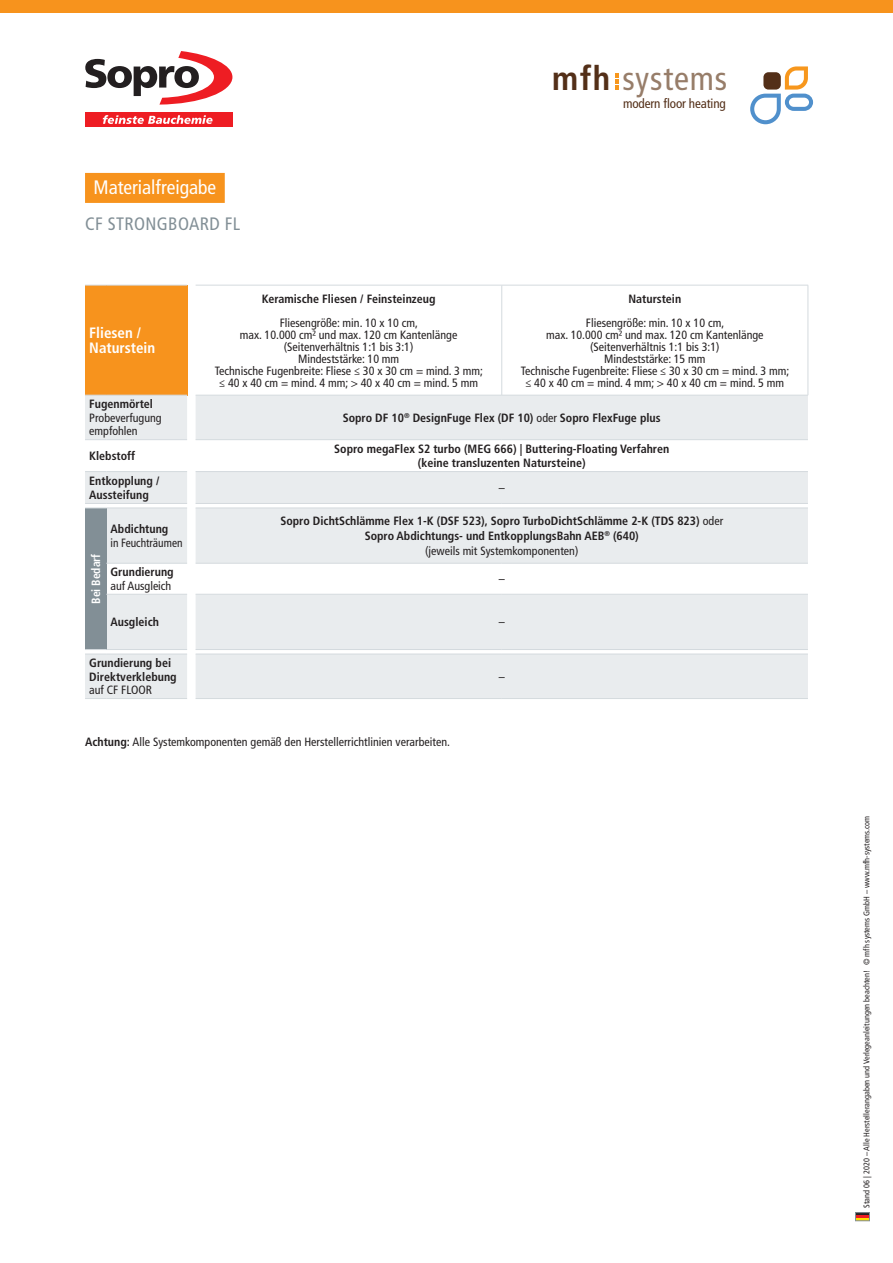
<style>
.page{position:relative;width:893px;height:1263px;background:#fff}
.page>*{position:absolute;margin:0;border:0;box-sizing:border-box;transform-origin:0 0}
.t1{font:condensed 33.6px "Frutiger LT Std";letter-spacing:.025em;color:#977d69}
.t2{font:condensed 19.5px "Frutiger LT Std";color:#fff}
.t3{font:condensed 18px "Frutiger LT Std";letter-spacing:.02em;color:#828f96}
.t4{font:700 condensed 15px/15px "Frutiger LT Std";color:#fff}
.t5{font:condensed 13.05px "Frutiger LT Std";letter-spacing:-.01em;color:#532f18}
.t6{font:condensed 12px/12px "Frutiger LT Std";color:#231f20;text-align:center}
.t7{font:700 condensed 12px/13.5px "Frutiger LT Std";color:#231f20;text-align:center}
.t8{font:condensed 12px "Frutiger LT Std";color:#231f20;scale:.95 1}
.t9{font:700 condensed 12px "Frutiger LT Std";color:#fff;scale:.96 1}
.t10{font:condensed 8.25px "Frutiger LT Std";color:#231f20}
.s1{font-weight:700;color:#532f18}
.s2{font-weight:400}
.s3{font-weight:700}
</style>
<div class="page">
<div style="left:0;top:0;width:893px;height:13px;background:#f7931d"></div>
<svg style="left:615px;top:73px;width:3px;height:17px"></svg>
<svg style="left:750px;top:66px;width:63px;height:58px"></svg>
<hr style="left:855px;top:1218px;width:14px;height:3px;background:#ffdc01">
<hr style="left:855px;top:1215px;width:14px;height:3px;background:#ee1d23">
<hr style="left:855px;top:1212px;width:14px;height:3px;background:#231f20">
<div style="left:855px;top:1212px;width:15px;height:9px;border:1px solid #828f96"></div>
<svg style="left:85px;top:51px;width:147px;height:54px"></svg>
<div style="left:85px;top:113px;width:147px;height:14px;background:#ee1d23"></div>
<svg style="left:103px;top:115px;width:110px;height:9px"></svg>
<div style="left:85px;top:173px;width:140px;height:30px;background:#f7931d"></div>
<div style="left:85px;top:285px;width:102px;height:110px;background:#f7931d"></div>
<div style="left:85px;top:395px;width:723px;height:303px;background:#e9ecee"></div>
<svg style="left:85px;top:440px;width:723px;height:154px;fill:#e9ecee"></svg>
<div style="left:85px;top:508px;width:21px;height:141px;background:#828f96"></div>
<svg style="left:85px;top:285px;width:21px;height:1px"></svg>
<hr style="left:106px;top:285px;width:81px;height:1px;background:#d4dade">
<hr style="left:106px;top:508px;width:81px;height:1px;background:#d4dade">
<hr style="left:106px;top:563px;width:81px;height:1px;background:#d4dade">
<hr style="left:106px;top:594px;width:81px;height:1px;background:#d4dade">
<hr style="left:106px;top:649px;width:81px;height:1px;background:#d4dade">
<hr style="left:196px;top:285px;width:306px;height:1px;background:#d4dade">
<hr style="left:502px;top:285px;width:306px;height:1px;background:#d4dade">
<hr style="left:501px;top:285px;width:1px;height:110px;background:#d4dade">
<hr style="left:196px;top:395px;width:306px;height:1px;background:#d4dade">
<hr style="left:502px;top:395px;width:306px;height:1px;background:#d4dade">
<hr style="left:196px;top:439px;width:306px;height:1px;background:#d4dade">
<hr style="left:502px;top:439px;width:306px;height:1px;background:#d4dade">
<hr style="left:196px;top:471px;width:306px;height:1px;background:#d4dade">
<hr style="left:502px;top:471px;width:306px;height:1px;background:#d4dade">
<hr style="left:196px;top:503px;width:306px;height:1px;background:#d4dade">
<hr style="left:502px;top:503px;width:306px;height:1px;background:#d4dade">
<hr style="left:196px;top:508px;width:306px;height:1px;background:#d4dade">
<hr style="left:502px;top:508px;width:306px;height:1px;background:#d4dade">
<hr style="left:196px;top:563px;width:306px;height:1px;background:#d4dade">
<hr style="left:502px;top:563px;width:306px;height:1px;background:#d4dade">
<hr style="left:196px;top:594px;width:306px;height:1px;background:#d4dade">
<hr style="left:502px;top:594px;width:306px;height:1px;background:#d4dade">
<hr style="left:196px;top:649px;width:306px;height:1px;background:#d4dade">
<hr style="left:502px;top:649px;width:306px;height:1px;background:#d4dade">
<hr style="left:196px;top:654px;width:306px;height:1px;background:#d4dade">
<hr style="left:502px;top:654px;width:306px;height:1px;background:#d4dade">
<hr style="left:196px;top:698px;width:306px;height:1px;background:#d4dade">
<hr style="left:502px;top:698px;width:306px;height:1px;background:#d4dade">
<svg style="left:85px;top:395px;width:21px;height:1px"></svg>
<hr style="left:106px;top:395px;width:81px;height:1px;background:#d4dade">
<svg style="left:85px;top:439px;width:21px;height:1px"></svg>
<hr style="left:106px;top:439px;width:81px;height:1px;background:#d4dade">
<svg style="left:85px;top:471px;width:21px;height:1px"></svg>
<hr style="left:106px;top:471px;width:81px;height:1px;background:#d4dade">
<svg style="left:85px;top:503px;width:21px;height:6px"></svg>
<hr style="left:106px;top:503px;width:81px;height:1px;background:#d4dade">
<svg style="left:85px;top:649px;width:21px;height:6px"></svg>
<hr style="left:106px;top:654px;width:81px;height:1px;background:#d4dade">
<svg style="left:85px;top:698px;width:21px;height:1px"></svg>
<hr style="left:106px;top:698px;width:81px;height:1px;background:#d4dade">
<hr style="left:808px;top:285px;width:1px;height:110px;background:#d4dade">
<h2 class="t2" style="left:94px;top:176px;width:124px">Materialfreigabe</h2>
<h3 class="t3" style="left:85px;top:214px;width:157px">CF STRONGBOARD FL</h3>
<p class="t4" style="left:89px;top:326px;width:67px">Fliesen /<br>Naturstein</p>
<p class="t7" style="left:262px;top:292px;width:175px">Keramische Fliesen / Feinsteinzeug</p>
<p class="t6" style="left:215px;top:317px;width:270px">Fliesengröße: min. 10 x 10 cm,<br>max. 10.000 cm² und max. 120 cm Kantenlänge (Seitenverhältnis 1:1 bis 3:1)<br>Mindeststärke: 10 mm<br>Technische Fugenbreite: Fliese ≤ 30 x 30 cm = mind. 3 mm; ≤ 40 x 40 cm = mind. 4 mm; &gt; 40 x 40 cm = mind. 5 mm</p>
<h1 class="t1" style="left:552px;top:58px;width:177px"><span class="s1">mfh</span> systems</h1>
<p class="t5" style="left:623px;top:96px;width:104px">modern floor heating</p>
<p class="t7" style="left:628px;top:292px;width:54px">Naturstein</p>
<p class="t6" style="left:521px;top:317px;width:270px">Fliesengröße: min. 10 x 10 cm,<br>max. 10.000 cm² und max. 120 cm Kantenlänge (Seitenverhältnis 1:1 bis 3:1)<br>Mindeststärke: 15 mm<br>Technische Fugenbreite: Fliese ≤ 30 x 30 cm = mind. 3 mm; ≤ 40 x 40 cm = mind. 4 mm; &gt; 40 x 40 cm = mind. 5 mm</p>
<p class="t7" style="left:89px;top:397px;width:65px">Fugenmörtel</p>
<p class="t6" style="left:89px;top:411px;width:74px;line-height:13.5px;text-align:left">Probeverfugung empfohlen</p>
<p class="t7" style="left:343px;top:411px;width:319px">Sopro DF 10<sup>®</sup> DesignFuge Flex (DF 10) <span class="s2">oder</span> Sopro FlexFuge plus</p>
<p class="t7" style="left:89px;top:449px;width:47px">Klebstoff</p>
<p class="t7" style="left:334px;top:442px;width:336px">Sopro megaFlex S2 turbo (MEG 666) | Buttering-Floating Verfahren (keine transluzenten Natursteine)</p>
<p class="t7" style="left:89px;top:474px;width:72px;text-align:left">Entkopplung /<br>Aussteifung</p>
<p class="t6" style="left:499px;top:482px;width:7px">–</p>
<p class="t9" style="left:89px;top:604px;width:54px;rotate:-90deg">Bei Bedarf</p>
<p class="t7" style="left:111px;top:522px;width:59px">Abdichtung</p>
<p class="t8" style="left:111px;top:536px;width:77px">in Feuchträumen</p>
<p class="t7" style="left:111px;top:566px;width:65px">Grundierung</p>
<p class="t6" style="left:111px;top:580px;width:62px">auf Ausgleich</p>
<p class="t7" style="left:280px;top:513px;width:444px;line-height:15px">Sopro DichtSchlämme Flex 1-K (DSF 523), Sopro TurboDichtSchlämme 2-K (TDS 823) <span class="s2">oder<br></span>Sopro Abdichtungs- und EntkopplungsBahn AEB<sup>®</sup> (640)<br><span class="s2">(jeweils mit Systemkomponenten)</span></p>
<p class="t6" style="left:499px;top:573px;width:7px">–</p>
<p class="t7" style="left:111px;top:615px;width:50px">Ausgleich</p>
<p class="t6" style="left:499px;top:616px;width:7px">–</p>
<p class="t7" style="left:89px;top:656px;width:89px;text-align:left">Grundierung bei<br>Direktverklebung</p>
<p class="t6" style="left:89px;top:684px;width:64px">auf CF FLOOR</p>
<p class="t6" style="left:499px;top:671px;width:7px">–</p>
<p class="t6" style="left:85px;top:736px;width:366px"><span class="s3">Achtung:</span> Alle Systemkomponenten gemäß den Herstellerrichtlinien verarbeiten.</p>
<p class="t10" style="left:862px;top:1208px;width:393px;rotate:-90deg">Stand 06 | 2020 – Alle Herstellerangaben und Verlegeanleitungen beachten! © mfh systems GmbH – www.mfh-systems.com</p>
</div>
